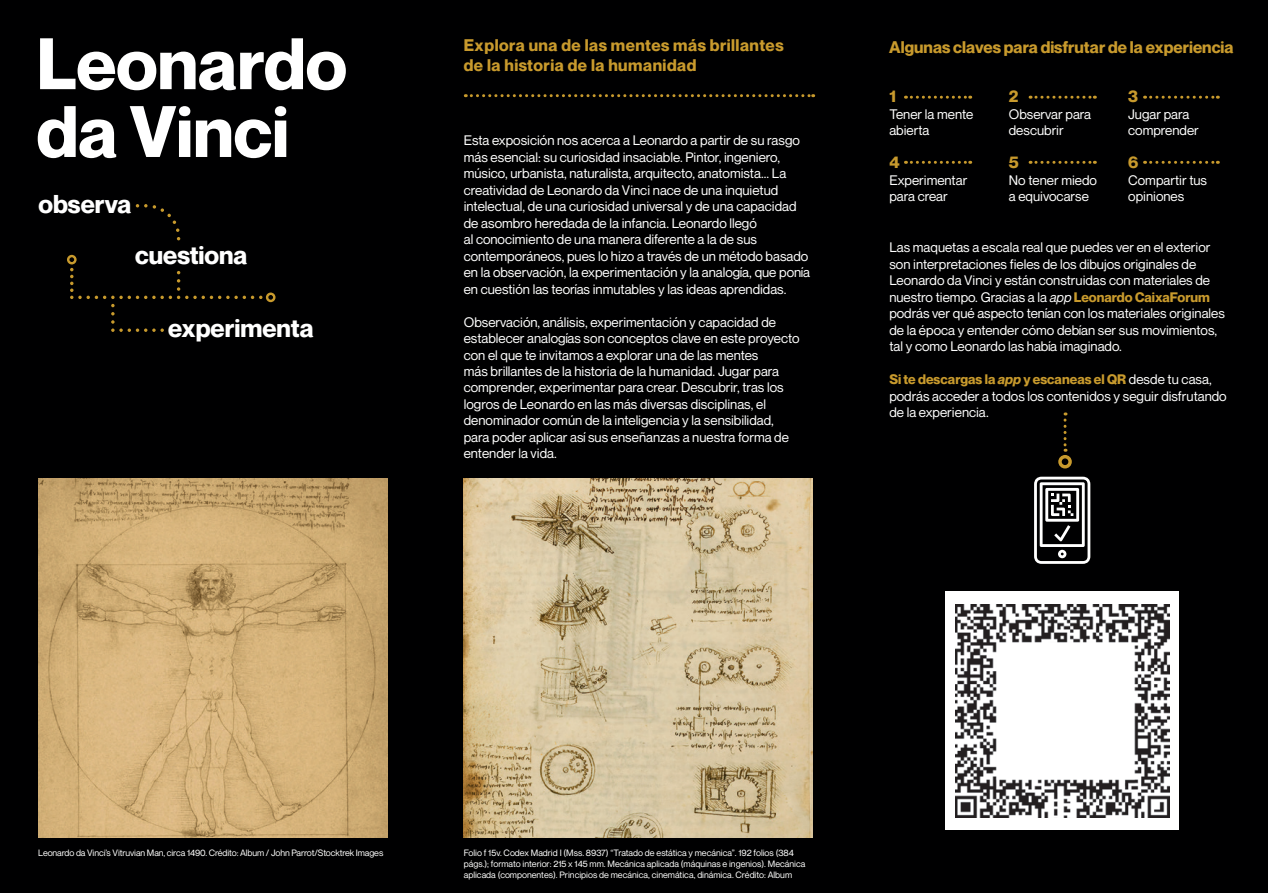
<style>
.page{position:relative;width:1268px;height:893px;background:#fff}
.page>*{position:absolute;margin:0;border:0;box-sizing:border-box;transform-origin:0 0}
.t1{font:700 25.2px "Neue Montreal";color:#fff}
.t2{font:700 16.5px "Neue Montreal";letter-spacing:.025em;color:#c89a2d}
.t3{font:700 16.5px "Neue Montreal";color:#c89a2d}
.t4{font:13.5px/16.5px "Neue Montreal";color:#fff}
.t5{font:9px/10.8px "Neue Montreal";color:#fff}
.s1{font-style:italic}
.s2{font-weight:700;color:#c89a2d}
.s3{font-weight:700;font-style:italic;color:#c89a2d}
</style>
<div class="page">
<div style="left:0;top:0;width:1267px;height:893px;background:#000001"></div>
<img style="left:38px;top:478px;width:349px;height:359px">
<img style="left:463px;top:478px;width:349px;height:359px">
<svg style="left:40px;top:38px;width:306px;height:52px"></svg>
<svg style="left:38px;top:106px;width:78px;height:52px"></svg>
<svg style="left:130px;top:106px;width:60px;height:51px"></svg>
<svg style="left:196px;top:106px;width:90px;height:52px"></svg>
<svg style="left:153px;top:205px;width:27px;height:35px"></svg>
<svg style="left:136px;top:204px;width:11px;height:3px"></svg>
<svg style="left:67px;top:255px;width:208px;height:77px"></svg>
<div style="left:945px;top:591px;width:233px;height:238px;background:#fff"></div>
<img style="left:955px;top:605px;width:213px;height:213px">
<svg style="left:905px;top:96px;width:65px;height:3px"></svg>
<svg style="left:1029px;top:96px;width:66px;height:3px"></svg>
<svg style="left:1144px;top:96px;width:73px;height:3px"></svg>
<svg style="left:905px;top:161px;width:65px;height:3px"></svg>
<svg style="left:1029px;top:161px;width:66px;height:3px"></svg>
<svg style="left:1144px;top:161px;width:73px;height:3px"></svg>
<svg style="left:1034px;top:477px;width:56px;height:87px"></svg>
<svg style="left:465px;top:94px;width:348px;height:3px"></svg>
<svg style="left:1058px;top:412px;width:13px;height:56px"></svg>
<h1 class="t1" style="left:38px;top:188px;width:95px">observa</h1>
<h1 class="t1" style="left:135px;top:239px;width:114px">cuestiona</h1>
<h1 class="t1" style="left:168px;top:312px;width:147px">experimenta</h1>
<p class="t2" style="left:463px;top:35px;width:321px">Explora una de las mentes más brillantes</p>
<p class="t3" style="left:889px;top:37px;width:346px">Algunas claves para disfrutar de la experiencia</p>
<p class="t2" style="left:463px;top:55px;width:234px">de la historia de la humanidad</p>
<p class="t4" style="left:463px;top:132px;width:348px">Esta exposición nos acerca a Leonardo a partir de su rasgo más esencial: su curiosidad insaciable. Pintor, ingeniero, músico, urbanista, naturalista, arquitecto, anatomista... La creatividad de Leonardo da Vinci nace de una inquietud intelectual, de una curiosidad universal y de una capacidad de asombro heredada de la infancia. Leonardo llegó<br>al conocimiento de una manera diferente a la de sus contemporáneos, pues lo hizo a través de un método basado en la observación, la experimentación y la analogía, que ponía en cuestión las teorías inmutables y las ideas aprendidas.</p>
<p class="t4" style="left:463px;top:313px;width:337px">Observación, análisis, experimentación y capacidad de establecer analogías son conceptos clave en este proyecto con el que te invitamos a explorar una de las mentes<br>más brillantes de la historia de la humanidad. Jugar para comprender, experimentar para crear. Descubrir, tras los logros de Leonardo en las más diversas disciplinas, el denominador común de la inteligencia y la sensibilidad, para poder aplicar así sus enseñanzas a nuestra forma de entender la vida.</p>
<p class="t2" style="left:889px;top:86px;width:8px">1</p>
<p class="t4" style="left:889px;top:106px;width:85px">Tener la mente abierta</p>
<p class="t2" style="left:889px;top:152px;width:12px">4</p>
<p class="t4" style="left:889px;top:172px;width:79px">Experimentar para crear</p>
<p class="t2" style="left:1008px;top:86px;width:11px">2</p>
<p class="t4" style="left:1008px;top:106px;width:84px">Observar para descubrir</p>
<p class="t2" style="left:1008px;top:152px;width:11px">5</p>
<p class="t4" style="left:1008px;top:172px;width:90px">No tener miedo a equivocarse</p>
<p class="t2" style="left:1127px;top:86px;width:11px">3</p>
<p class="t4" style="left:1127px;top:106px;width:72px">Jugar para comprender</p>
<p class="t2" style="left:1127px;top:152px;width:12px">6</p>
<p class="t4" style="left:1127px;top:172px;width:80px">Compartir tus opiniones</p>
<p class="t4" style="left:889px;top:239px;width:337px">Las maquetas a escala real que puedes ver en el exterior son interpretaciones fieles de los dibujos originales de Leonardo da Vinci y están construidas con materiales de nuestro tiempo. Gracias a la <span class="s1">app</span> <span class="s2">Leonardo CaixaForum </span>podrás ver qué aspecto tenían con los materiales originales de la época y entender cómo debían ser sus movimientos, tal y como Leonardo las había imaginado.</p>
<p class="t4" style="left:889px;top:371px;width:339px"><span class="s2">Si te descargas la</span> <span class="s3">app</span> <span class="s2">y escaneas el QR</span> desde tu casa, podrás acceder a todos los contenidos y seguir disfrutando de la experiencia.</p>
<p class="t5" style="left:38px;top:848px;width:346px">Leonardo da Vinci’s Vitruvian Man, circa 1490. Crédito: Album / John Parrot/Stocktrek Images</p>
<p class="t5" style="left:463px;top:848px;width:343px">Folio f 15v. Codex Madrid I (Mss. 8937) “Tratado de estática y mecánica”. 192 folios (384 págs.); formato interior: 215 x 145 mm. Mecánica aplicada (máquinas e ingenios). Mecánica aplicada (componentes). Principios de mecánica, cinemática, dinámica. Crédito: Album</p>
</div>
